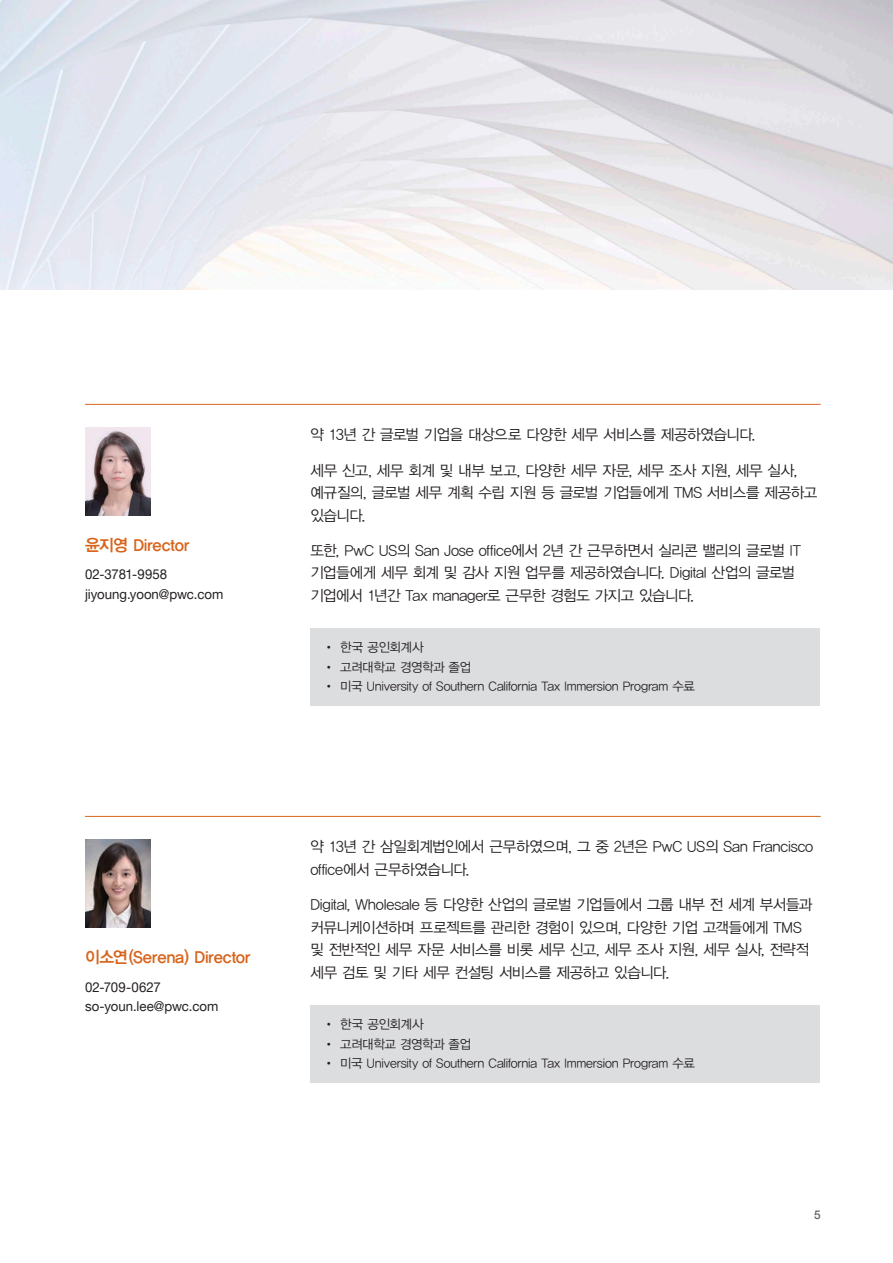
<style>
.page{position:relative;width:893px;height:1263px;background:#fff}
.page>*{position:absolute;margin:0;border:0;box-sizing:border-box;transform-origin:0 0}
.t1{font:16.5px "YDVYGO34";letter-spacing:-.02em;color:#d8651c}
.t2{font:15px/22.5px "YDVYGO32";letter-spacing:-.025em;color:#231f20}
.t3{font:13.5px "Helvetica Neue LT Pro";color:#231f20}
.t4{font:12.75px "YDVYGO32";letter-spacing:-.01em;color:#231f20}
.t5{font:12.75px "YDVYGO32";letter-spacing:-.04em;color:#231f20}
.t6{font:500 12px "Helvetica Neue LT Pro";color:#636366}
</style>
<div class="page">
<img style="left:0;top:0;width:893px;height:289px">
<div style="left:310px;top:1005px;width:510px;height:77px;background:#dcdddf"></div>
<img style="left:85px;top:839px;width:66px;height:88px">
<hr style="left:85px;top:816px;width:736px;height:1px;background:#d8651c">
<div style="left:310px;top:628px;width:510px;height:78px;background:#dcdddf"></div>
<img style="left:85px;top:427px;width:66px;height:88px">
<hr style="left:85px;top:404px;width:736px;height:1px;background:#d8651c">
<p class="t1" style="left:85px;top:534px;width:106px">윤지영 Director</p>
<p class="t3" style="left:85px;top:566px;width:84px">02-3781-9958</p>
<p class="t3" style="left:85px;top:585px;width:140px">jiyoung.yoon@pwc.com</p>
<p class="t1" style="left:85px;top:946px;width:167px">이소연(Serena) Director</p>
<p class="t3" style="left:85px;top:978px;width:77px">02-709-0627</p>
<p class="t3" style="left:85px;top:998px;width:135px">so-youn.lee@pwc.com</p>
<p class="t2" style="left:310px;top:423px;width:447px">약 13년 간 글로벌 기업을 대상으로 다양한 세무 서비스를 제공하였습니다.</p>
<p class="t2" style="left:310px;top:458px;width:508px">세무 신고, 세무 회계 및 내부 보고, 다양한 세무 자문, 세무 조사 지원, 세무 실사, 예규질의, 글로벌 세무 계획 수립 지원 등 글로벌 기업들에게 TMS 서비스를 제공하고 있습니다.</p>
<p class="t2" style="left:310px;top:538px;width:492px">또한, PwC US의 San Jose office에서 2년 간 근무하면서 실리콘 밸리의 글로벌 IT 기업들에게 세무 회계 및 감사 지원 업무를 제공하였습니다. Digital 산업의 글로벌 기업에서 1년간 Tax manager로 근무한 경험도 가지고 있습니다.</p>
<p class="t4" style="left:323px;top:639px;width:102px">• 한국 공인회계사</p>
<p class="t5" style="left:323px;top:658px;width:150px">• 고려대학교 경영학과 졸업</p>
<p class="t4" style="left:323px;top:678px;width:373px">• 미국 University of Southern California Tax Immersion Program 수료</p>
<p class="t2" style="left:310px;top:835px;width:504px">약 13년 간 삼일회계법인에서 근무하였으며, 그 중 2년은 PwC US의 San Francisco office에서 근무하였습니다.</p>
<p class="t2" style="left:310px;top:892px;width:503px">Digital, Wholesale 등 다양한 산업의 글로벌 기업들에서 그룹 내부 전 세계 부서들과 커뮤니케이션하며 프로젝트를 관리한 경험이 있으며, 다양한 기업 고객들에게 TMS 및 전반적인 세무 자문 서비스를 비롯 세무 신고, 세무 조사 지원, 세무 실사, 전략적 세무 검토 및 기타 세무 컨설팅 서비스를 제공하고 있습니다.</p>
<p class="t4" style="left:323px;top:1016px;width:102px">• 한국 공인회계사</p>
<p class="t5" style="left:323px;top:1035px;width:150px">• 고려대학교 경영학과 졸업</p>
<p class="t4" style="left:323px;top:1055px;width:373px">• 미국 University of Southern California Tax Immersion Program 수료</p>
<p class="t6" style="left:814px;top:1207px;width:8px">5</p>
</div>
